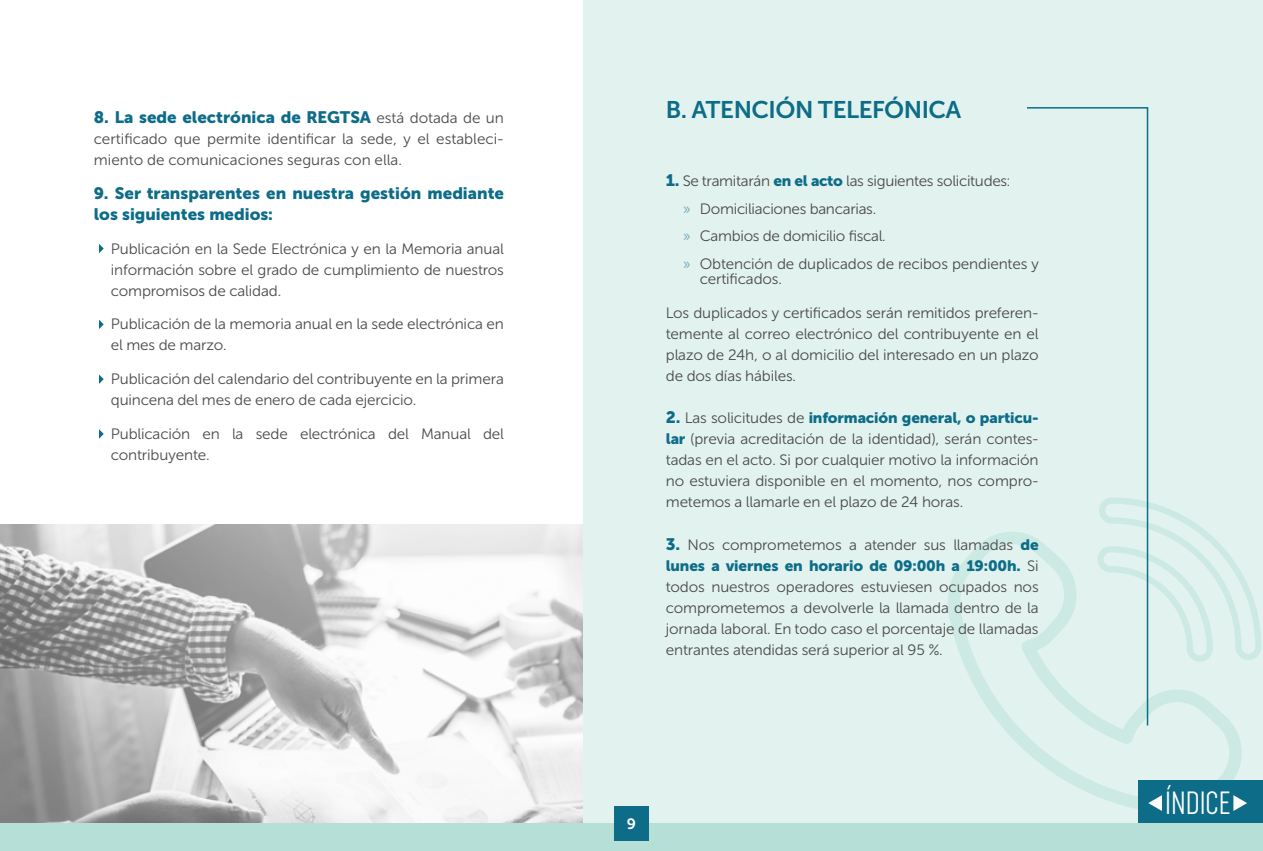
<style>
.page{position:relative;width:1263px;height:851px;background:#fff}
.page>*{position:absolute;margin:0;border:0;box-sizing:border-box;transform-origin:0 0}
.t1{font:200 30px "Cocogoose Compressed";color:#fff}
.t2{font:24px "Museo Sans Cyrl 700";letter-spacing:-.02em;color:#0d6c88}
.t3{font:16.5px/21px "Museo Sans Cyrl 900";color:#0d6c88}
.t4{font:15px/21px "Museo Sans Cyrl 300";letter-spacing:-.01em;color:#4a4a49}
.t5{font:15px "Museo Sans Cyrl 900";letter-spacing:-.01em;color:#0d6c88}
.t6{font:15px "Museo Sans Cyrl 700";color:#fff}
.s1{font-family:"Museo Sans Cyrl 300";font-size:15px;color:#4a4a49}
.s2{font-family:"Museo Sans Cyrl 900";font-size:16.5px;color:#0d6c88}
.s3{font-family:"Museo Sans Cyrl 900";color:#0d6c88}
.s4{color:#6ea7b8}
.s5{font-size:16.5px}
.s6{font-family:"Museo Sans Cyrl 300";color:#4a4a49}
</style>
<div class="page">
<img style="left:0;top:524px;width:584px;height:299px">
<svg style="left:99px;top:244px;width:5px;height:9px"></svg>
<svg style="left:99px;top:319px;width:5px;height:10px"></svg>
<svg style="left:99px;top:374px;width:5px;height:10px"></svg>
<svg style="left:99px;top:429px;width:5px;height:10px"></svg>
<div style="left:584px;top:0;width:679px;height:850px;background:#e2f3ef"></div>
<svg style="left:948px;top:532px;width:294px;height:277px"></svg>
<svg style="left:1149px;top:502px;width:112px;height:159px"></svg>
<svg style="left:1025px;top:107px;width:124px;height:619px"></svg>
<div style="left:0;top:823px;width:1263px;height:27px;background:#b6e0d7"></div>
<div style="left:614px;top:805px;width:35px;height:35px;background:#0d6c88"></div>
<div style="left:1138px;top:780px;width:125px;height:42px;background:#0d6c88"></div>
<svg style="left:1148px;top:795px;width:14px;height:15px"></svg>
<svg style="left:1233px;top:795px;width:14px;height:15px"></svg>
<p class="t3" style="left:94px;top:107px;width:412px">8. La sede electrónica de REGTSA <span class="s1">está dotada de un</span></p>
<p class="t4" style="left:94px;top:128px;width:412px">certificado que permite identificar la sede, y el estableci&shy;miento de comunicaciones seguras con ella.</p>
<p class="t3" style="left:94px;top:182px;width:412px">9. Ser transparentes en nuestra gestión mediante los siguientes medios:</p>
<p class="t4" style="left:111px;top:238px;width:394px;text-align:justify">Publicación en la Sede Electrónica y en la Memoria anual información sobre el grado de cumplimiento de nuestros compromisos de calidad.</p>
<p class="t4" style="left:111px;top:314px;width:394px">Publicación de la memoria anual en la sede electrónica en el mes de marzo.</p>
<p class="t4" style="left:111px;top:368px;width:394px">Publicación del calendario del contribuyente en la primera quincena del mes de enero de cada ejercicio.</p>
<p class="t4" style="left:111px;top:423px;width:394px">Publicación en la sede electrónica del Manual del contribuyente.</p>
<h2 class="t2" style="left:666px;top:96px;width:297px">B. ATENCIÓN TELEFÓNICA</h2>
<p class="t4" style="left:683px;top:167px;width:358px;line-height:27.8px;text-indent:-17px"><span class="s2">1.</span> Se tramitarán <span class="s3">en el acto</span> las siguientes solicitudes:<br><span class="s4">»</span> Domiciliaciones bancarias.<br><span class="s4">»</span> Cambios de domicilio fiscal.<br><span class="s4">»</span> Obtención de duplicados de recibos pendientes y</p>
<p class="t4" style="left:700px;top:268px;width:84px">certificados.</p>
<p class="t4" style="left:666px;top:302px;width:374px;text-align:justify">Los duplicados y certificados serán remitidos preferen&shy;temente al correo electrónico del contribuyente en el plazo de 24h, o al domicilio del interesado en un plazo de dos días hábiles.</p>
<p class="t5" style="left:666px;top:409px;width:374px"><span class="s5">2.</span> <span class="s6">Las solicitudes de</span> información general, o particu-</p>
<p class="t4" style="left:666px;top:428px;width:374px;text-align:justify"><span class="s3">lar</span> (previa acreditación de la identidad), serán contes&shy;tadas en el acto. Si por cualquier motivo la información no estuviera disponible en el momento, nos compro&shy;metemos a llamarle en el plazo de 24 horas.</p>
<p class="t4" style="left:666px;top:534px;width:374px"><span class="s2">3.</span> Nos comprometemos a atender sus llamadas <span class="s3">de</span></p>
<p class="t5" style="left:666px;top:556px;width:374px">lunes a viernes en horario de 09:00h a 19:00h. <span class="s6">Si</span></p>
<p class="t4" style="left:666px;top:576px;width:374px;text-align:justify">todos nuestros operadores estuviesen ocupados nos comprometemos a devolverle la llamada dentro de la jornada laboral. En todo caso el porcentaje de llamadas entrantes atendidas será superior al 95 %.</p>
<p class="t6" style="left:627px;top:815px;width:11px">9</p>
<h1 class="t1" style="left:1165px;top:783px;width:67px">ÍNDICE</h1>
</div>
